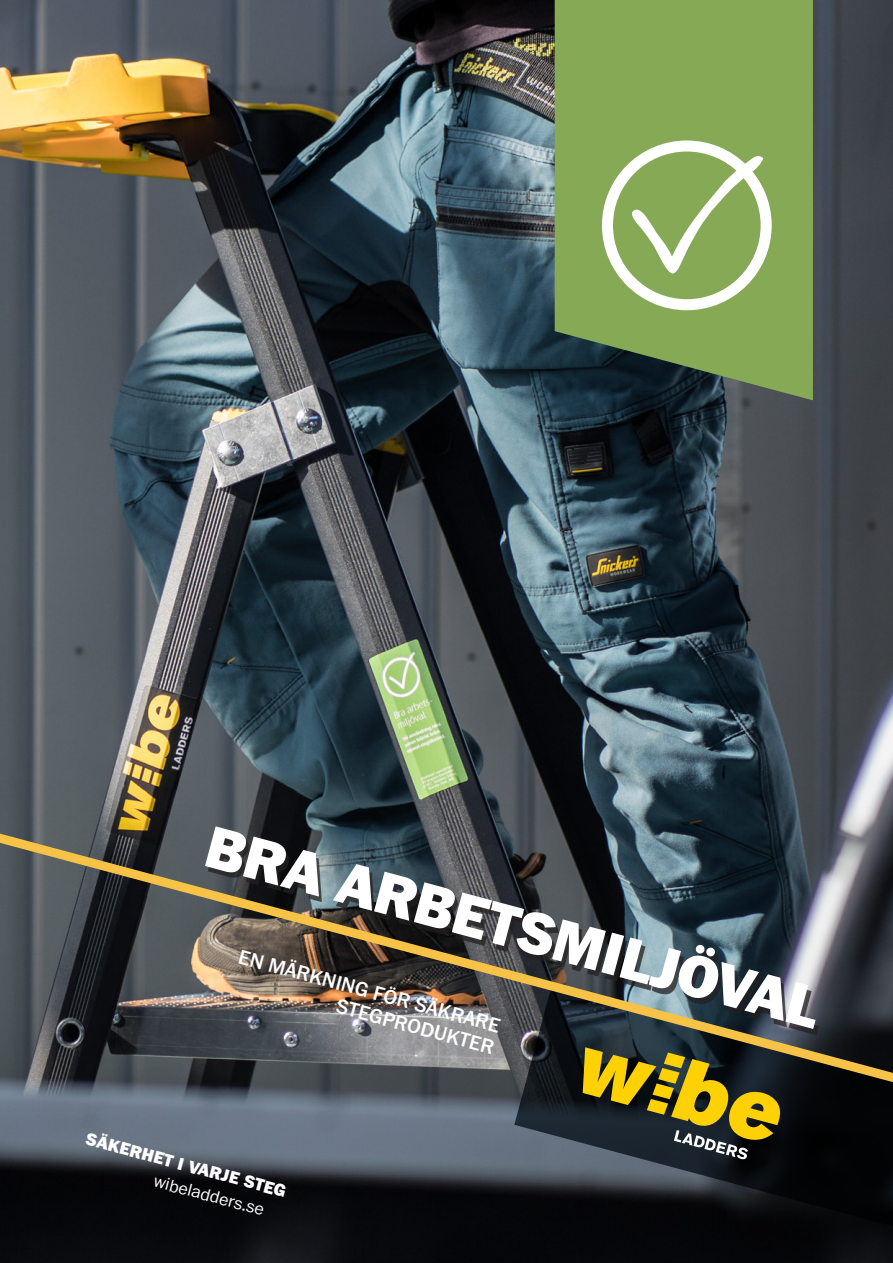
<style>
.page{position:relative;width:893px;height:1263px;background:#fff}
.page>*{position:absolute;margin:0;border:0;box-sizing:border-box;transform-origin:0 0}
._3_Rubrik_33_32{font:900 61.5px "Franklin ITC Pro";color:#fff}
.t1{font:500 21px/22.5px "Franklin ITC Pro";color:#fff;text-align:right}
.t2{font:900 18px "Franklin ITC Pro";color:#fff}
.t3{font:300 18px "Franklin ITC Pro";color:#fff}
</style>
<div class="page">
<img style="left:0;top:0;width:893px;height:1263px">
<svg style="left:555px;top:0;width:258px;height:400px;background:#7c9d55"></svg>
<svg style="left:514px;top:1082px;width:379px;height:148px;background:#171b1f"></svg>
<svg style="left:0;top:834px;width:893px;height:248px;background:#4b4d4d"></svg>
<svg style="left:583px;top:1047px;width:199px;height:112px;background:#635c22"></svg>
<div style="left:602px;top:140px;width:170px;height:170px;border:11px solid #fff;border-radius:50%"></div>
<svg style="left:626px;top:153px;width:137px;height:121px"></svg>
<div style="left:208px;top:832px;width:611px;height:202px;background:#231f20;opacity:.75"></div>
<p class="_3_Rubrik_33_32" style="left:216px;top:810px;width:635px;rotate:15deg">BRA ARBETSMILJÖVAL</p>
<p class="t1" style="left:242px;top:946px;width:272px;rotate:15deg">EN MÄRKNING FÖR SÄKRARE<br>STEGPRODUKTER</p>
<p class="t2" style="left:89px;top:1128px;width:208px;rotate:15deg">SÄKERHET I VARJE STEG</p>
<p class="t3" style="left:157px;top:1171px;width:115px;rotate:15deg">wibeladders.se</p>
</div>
